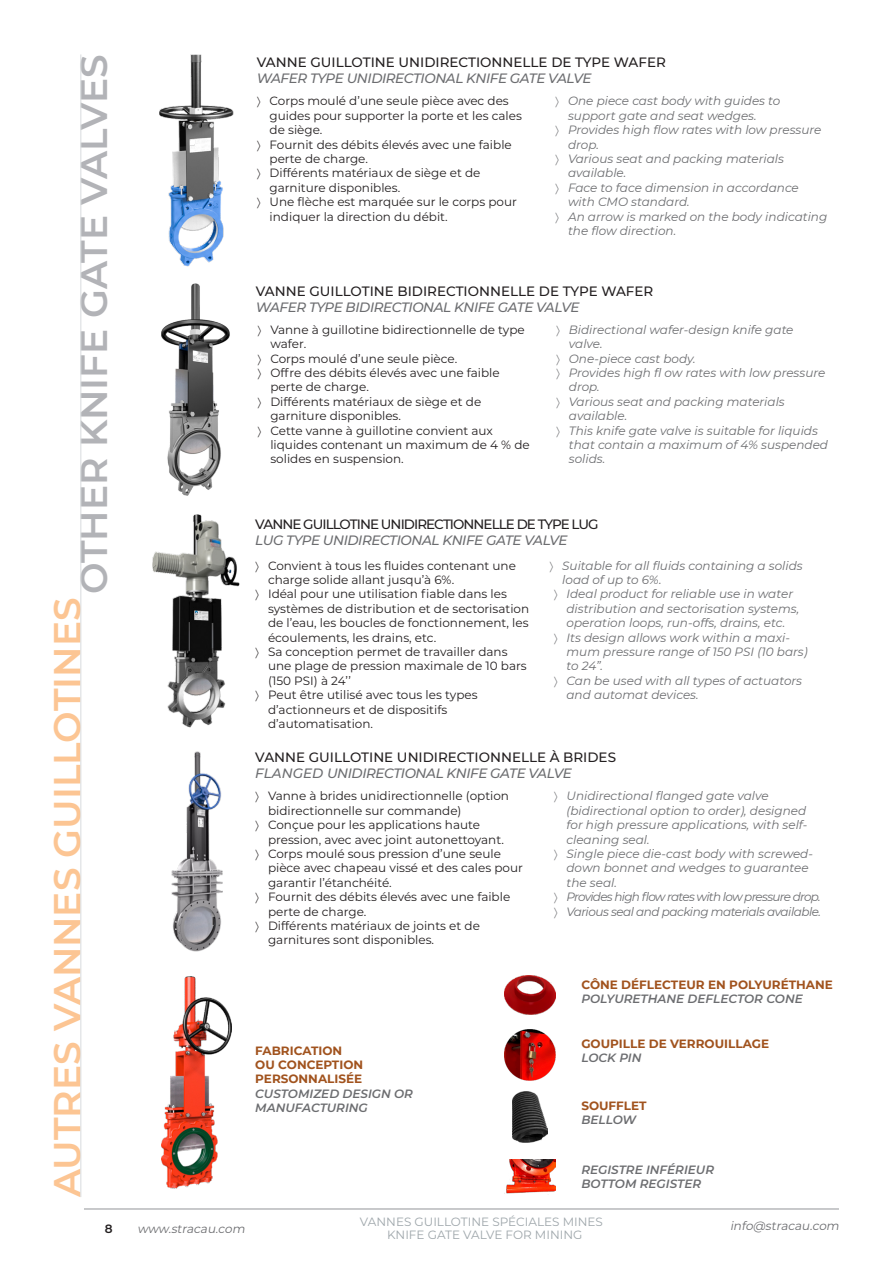
<style>
.page{position:relative;width:893px;height:1263px;background:#fff}
.page>*{position:absolute;margin:0;border:0;box-sizing:border-box;transform-origin:0 0}
.H2_-_PROCESS_WATER{font:600 37.5px "Montserrat";color:#fcc593}
.H2_-_PROCESS_WATER-2{font:600 37.5px "Montserrat";color:#b2b3b7}
.DESIGNATION_FR{font:500 13.5px "Montserrat";color:#231f20}
.DESIGNATION_FR-2{font:italic 500 13.5px "Montserrat";letter-spacing:-.03em;color:#6c6d70}
.DESIGNATION_FR-3{font:500 13.5px "Montserrat";letter-spacing:-.07em;color:#231f20}
.DESIGNATION_EN{font:italic 500 13.5px "Montserrat";letter-spacing:-.03em;color:#6c6d70}
.t1{font:12px/14.4px "Montserrat";color:#231f20}
.t2{font:italic 12px/14.4px "Montserrat";color:#6c6d70}
.Sous_titres_EN{font:italic 600 12px/14.4px "Montserrat";color:#6c6d70}
.Sous_titres_FR{font:700 12px/14.4px "Montserrat";color:#a1531e}
.t3{font:12px "Montserrat";color:#9ea6aa}
.t4{font:italic 12px "Montserrat";letter-spacing:-.06em;color:#6c6d70}
.t5{font:italic 12px "Montserrat";letter-spacing:-.04em;color:#6c6d70}
.t6{font:italic 12px "Montserrat";color:#6c6d70}
.t7{font:600 12px "Montserrat";color:#231f20}
</style>
<div class="page">
<hr style="left:84px;top:1208px;width:755px;height:1px;background:#939598">
<img style="left:505px;top:976px;width:51px;height:38px">
<img style="left:506px;top:1159px;width:50px;height:35px">
<img style="left:505px;top:1029px;width:50px;height:51px">
<img style="left:512px;top:1092px;width:36px;height:51px">
<img style="left:161px;top:976px;width:70px;height:213px">
<hr style="left:80px;top:54px;width:1px;height:1143px;background:#d9dcde">
<img style="left:159px;top:54px;width:74px;height:213px">
<img style="left:162px;top:283px;width:68px;height:212px">
<img style="left:153px;top:514px;width:87px;height:213px">
<img style="left:171px;top:751px;width:52px;height:201px">
<p class="H2_-_PROCESS_WATER-2" style="left:67px;top:594px;width:541px;rotate:-90deg">OTHER KNIFE GATE VALVES</p>
<p class="DESIGNATION_FR" style="left:257px;top:53px;width:410px">VANNE GUILLOTINE UNIDIRECTIONNELLE DE TYPE WAFER</p>
<p class="DESIGNATION_FR-2" style="left:257px;top:69px;width:336px">WAFER TYPE UNIDIRECTIONAL KNIFE GATE VALVE</p>
<p class="t2" style="left:568px;top:94px;width:214px;text-indent:-13px">〉 One piece cast body with guides to support gate and seat wedges.</p>
<p class="t2" style="left:568px;top:122px;width:255px;text-indent:-13px">〉 Provides high flow rates with low pressure drop.</p>
<p class="t2" style="left:568px;top:151px;width:217px;text-indent:-13px">〉 Various seat and packing materials available.</p>
<p class="t2" style="left:568px;top:180px;width:232px;text-indent:-13px">〉 Face to face dimension in accordance with CMO standard.</p>
<p class="t2" style="left:568px;top:209px;width:261px;text-indent:-13px">〉 An arrow is marked on the body indicating the flow direction.</p>
<p class="t1" style="left:270px;top:94px;width:254px;text-indent:-13px">〉 Corps moulé d’une seule pièce avec des guides pour supporter la porte et les cales de siège.</p>
<p class="t1" style="left:270px;top:137px;width:244px;text-indent:-13px">〉 Fournit des débits élevés avec une faible perte de charge.</p>
<p class="t1" style="left:270px;top:166px;width:212px;text-indent:-13px">〉 Différents matériaux de siège et de garniture disponibles.</p>
<p class="t1" style="left:270px;top:194px;width:249px;text-indent:-13px">〉 Une flèche est marquée sur le corps pour indiquer la direction du débit.</p>
<p class="DESIGNATION_FR" style="left:256px;top:281px;width:399px">VANNE GUILLOTINE BIDIRECTIONNELLE DE TYPE WAFER</p>
<p class="DESIGNATION_FR-2" style="left:256px;top:297px;width:325px">WAFER TYPE BIDIRECTIONAL KNIFE GATE VALVE</p>
<p class="t2" style="left:569px;top:322px;width:226px;text-indent:-13px">〉 Bidirectional wafer-design knife gate valve.</p>
<p class="t2" style="left:556px;top:351px;width:141px">〉 One-piece cast body.</p>
<p class="t2" style="left:569px;top:365px;width:258px;text-indent:-13px">〉 Provides high fl ow rates with low pressure drop.</p>
<p class="t2" style="left:569px;top:394px;width:217px;text-indent:-13px">〉 Various seat and packing materials available.</p>
<p class="t2" style="left:569px;top:423px;width:261px;text-indent:-13px">〉 This knife gate valve is suitable for liquids that contain a maximum of 4% suspended solids.</p>
<p class="t1" style="left:270px;top:322px;width:256px;text-indent:-13px">〉 Vanne à guillotine bidirectionnelle de type wafer.</p>
<p class="t1" style="left:258px;top:351px;width:201px">〉 Corps moulé d’une seule pièce.</p>
<p class="t1" style="left:270px;top:365px;width:231px;text-indent:-13px">〉 Offre des débits élevés avec une faible perte de charge.</p>
<p class="t1" style="left:270px;top:394px;width:212px;text-indent:-13px">〉 Différents matériaux de siège et de garniture disponibles.</p>
<p class="t1" style="left:270px;top:423px;width:261px;text-indent:-13px">〉 Cette vanne à guillotine convient aux liquides contenant un maximum de 4 % de solides en suspension.</p>
<p class="DESIGNATION_FR-3" style="left:255px;top:514px;width:345px">VANNE GUILLOTINE UNIDIRECTIONNELLE DE TYPE LUG</p>
<p class="DESIGNATION_FR-2" style="left:255px;top:530px;width:314px">LUG TYPE UNIDIRECTIONAL KNIFE GATE VALVE</p>
<p class="t2" style="left:562px;top:558px;width:242px;text-indent:-13px">〉 Suitable for all fluids containing a solids load of up to 6%.</p>
<p class="t2" style="left:566px;top:586px;width:234px;text-indent:-13px">〉 Ideal product for reliable use in water distribution and sectorisation systems, operation loops, run-offs, drains, etc.</p>
<p class="t2" style="left:566px;top:630px;width:243px;text-indent:-13px">〉 Its design allows work within a maxi&shy;mum pressure range of 150 PSI (10 bars) to 24”.</p>
<p class="t2" style="left:566px;top:673px;width:237px;text-indent:-13px">〉 Can be used with all types of actuators and automat devices.</p>
<p class="t1" style="left:268px;top:558px;width:249px;text-indent:-13px">〉 Convient à tous les fluides contenant une charge solide allant jusqu’à 6%.</p>
<p class="t1" style="left:268px;top:586px;width:263px;text-indent:-13px">〉 Idéal pour une utilisation fiable dans les systèmes de distribution et de sectorisation de l’eau, les boucles de fonctionnement, les écoulements, les drains, etc.</p>
<p class="t1" style="left:268px;top:644px;width:260px;text-indent:-13px">〉 Sa conception permet de travailler dans une plage de pression maximale de 10 bars (150 PSI) à 24’’</p>
<p class="t1" style="left:268px;top:687px;width:211px;text-indent:-13px">〉 Peut être utilisé avec tous les types d’actionneurs et de dispositifs d’automatisation.</p>
<p class="H2_-_PROCESS_WATER" style="left:41px;top:1197px;width:601px;rotate:-90deg">AUTRES VANNES GUILLOTINES</p>
<p class="DESIGNATION_FR" style="left:255px;top:748px;width:362px">VANNE GUILLOTINE UNIDIRECTIONNELLE À BRIDES</p>
<p class="DESIGNATION_EN" style="left:255px;top:764px;width:318px">FLANGED UNIDIRECTIONAL KNIFE GATE VALVE</p>
<p class="t1" style="left:268px;top:788px;width:243px;text-indent:-13px">〉 Vanne à brides unidirectionnelle (option bidirectionnelle sur commande)</p>
<p class="t1" style="left:268px;top:817px;width:237px;text-indent:-13px">〉 Conçue pour les applications haute pression, avec avec joint autonettoyant.</p>
<p class="t1" style="left:268px;top:846px;width:256px;text-indent:-13px">〉 Corps moulé sous pression d’une seule pièce avec chapeau vissé et des cales pour garantir l’étanchéité.</p>
<p class="t1" style="left:268px;top:889px;width:244px;text-indent:-13px">〉 Fournit des débits élevés avec une faible perte de charge.</p>
<p class="t1" style="left:268px;top:918px;width:213px;text-indent:-13px">〉 Différents matériaux de joints et de garnitures sont disponibles.</p>
<p class="t2" style="left:566px;top:788px;width:242px;text-indent:-13px">〉 Unidirectional flanged gate valve (bidirectional option to order), designed for high pressure applications, with self&shy;cleaning seal.</p>
<p class="t2" style="left:566px;top:846px;width:248px;text-indent:-13px">〉 Single piece die-cast body with screwed&shy;down bonnet and wedges to guarantee the seal.</p>
<p class="t4" style="left:554px;top:888px;width:268px">〉 Provides high flow rates with low pressure drop.</p>
<p class="t5" style="left:554px;top:903px;width:269px">〉 Various seal and packing materials available.</p>
<p class="Sous_titres_FR" style="left:581px;top:976px;width:253px">CÔNE DÉFLECTEUR EN POLYURÉTHANE</p>
<p class="Sous_titres_EN" style="left:581px;top:991px;width:223px">POLYURETHANE DEFLECTOR CONE</p>
<p class="Sous_titres_FR" style="left:581px;top:1036px;width:189px">GOUPILLE DE VERROUILLAGE</p>
<p class="Sous_titres_EN" style="left:581px;top:1050px;width:62px">LOCK PIN</p>
<p class="Sous_titres_FR" style="left:581px;top:1097px;width:67px">SOUFFLET</p>
<p class="Sous_titres_EN" style="left:581px;top:1112px;width:56px">BELLOW</p>
<p class="Sous_titres_FR" style="left:255px;top:1042px;width:109px">FABRICATION<br>OU CONCEPTION<br>PERSONNALISÉE</p>
<p class="Sous_titres_EN" style="left:255px;top:1086px;width:159px">CUSTOMIZED DESIGN OR<br>MANUFACTURING</p>
<p class="Sous_titres_EN" style="left:581px;top:1161px;width:134px">REGISTRE INFÉRIEUR</p>
<p class="Sous_titres_EN" style="left:581px;top:1176px;width:121px">BOTTOM REGISTER</p>
<p class="t7" style="left:105px;top:1220px;width:9px">8</p>
<p class="t6" style="left:137px;top:1220px;width:112px">www.stracau.com</p>
<p class="t3" style="left:360px;top:1213px;width:244px">VANNES GUILLOTINE SPÉCIALES MINES</p>
<p class="t3" style="left:387px;top:1226px;width:197px">KNIFE GATE VALVE FOR MINING</p>
<p class="t6" style="left:730px;top:1218px;width:113px">info@stracau.com</p>
</div>
